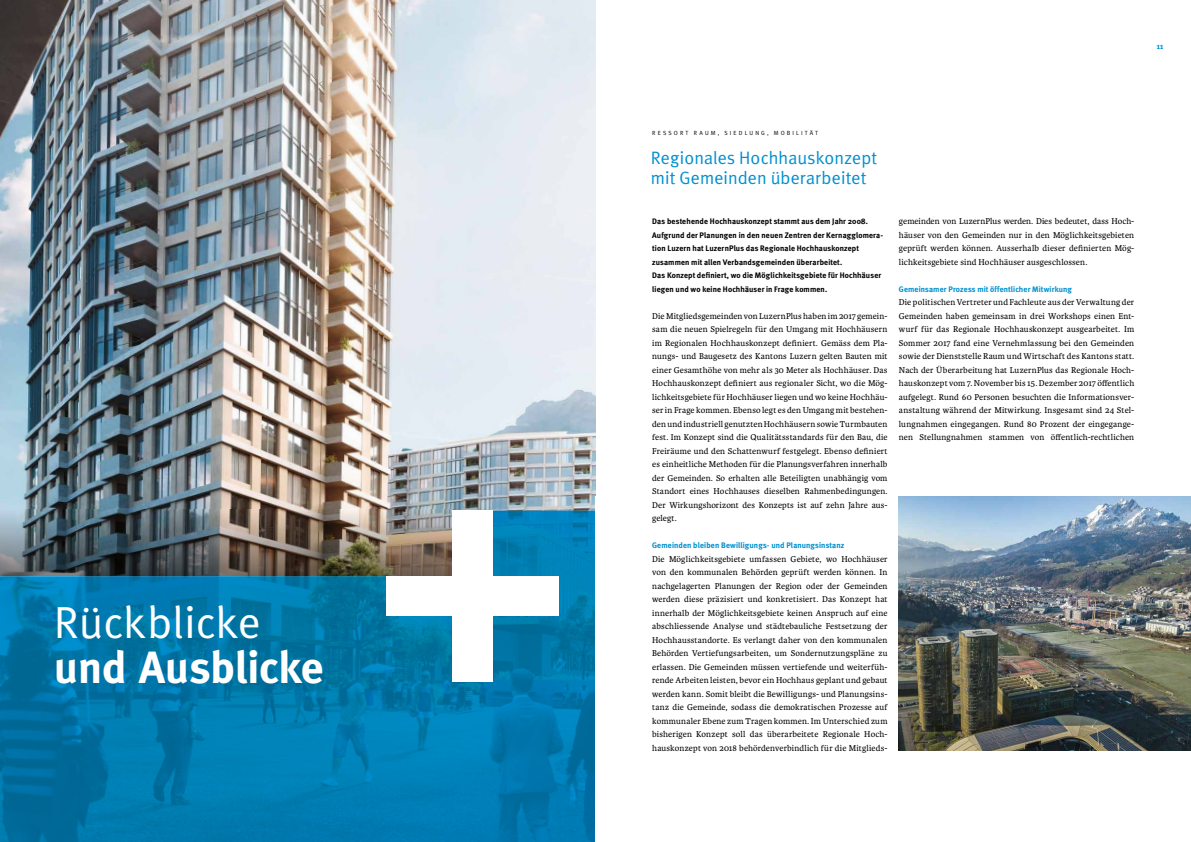
<style>
.page{position:relative;width:1191px;height:842px;background:#fff}
.page>*{position:absolute;margin:0;border:0;box-sizing:border-box;transform-origin:0 0}
.t1{font:700 45px "Meta";color:#fff}
.t2{font:45px "Meta";letter-spacing:.01em;color:#fff}
.t3{font:18px/20px "Meta";letter-spacing:.01em;color:#0090d0}
.t4{font:9px/13.5px "Karmina Basic";letter-spacing:.015em;color:#000;text-align:justify}
.t5{font:700 8px/13.5px "Meta";letter-spacing:.015em;color:#000}
.t6{font:700 8px "Meta";letter-spacing:.02em;color:#0090d0}
.t7{font:6px "Meta";letter-spacing:.355em;color:#000}
</style>
<div class="page">
<img style="left:0;top:0;width:595px;height:511px">
<svg style="left:0;top:509px;width:454px;height:2px"></svg>
<svg style="left:0;top:511px;width:595px;height:331px;background:#1075a0"></svg>
<div style="left:453px;top:510px;width:40px;height:172px;background:#fff"></div>
<div style="left:387px;top:576px;width:172px;height:40px;background:#fff"></div>
<img style="left:899px;top:496px;width:292px;height:255px">
<h1 class="t2" style="left:54px;top:596px;width:208px">Rückblicke</h1>
<h1 class="t1" style="left:54px;top:641px;width:271px">und Ausblicke</h1>
<p class="t6" style="left:1156px;top:41px;width:9px">11</p>
<p class="t7" style="left:652px;top:129px;width:167px">RESSORT RAUM, SIEDLUNG, MOBILITÄT</p>
<h2 class="t3" style="left:651px;top:147px;width:228px">Regionales Hochhauskonzept mit Gemeinden überarbeitet</h2>
<p class="t5" style="left:652px;top:215px;width:232px">Das bestehende Hochhauskonzept stammt aus dem Jahr 2008.<br>Aufgrund der Planungen in den neuen Zentren der Kernagglomera&shy;tion Luzern hat LuzernPlus das Regionale Hochhauskonzept zusammen mit allen Verbandsgemeinden überarbeitet.<br>Das Konzept definiert, wo die Möglichkeitsgebiete für Hochhäuser liegen und wo keine Hochhäuser in Frage kommen.</p>
<p class="t4" style="left:652px;top:309px;width:237px">Die Mitgliedsgemeinden von LuzernPlus haben im 2017 gemein&shy;sam die neuen Spielregeln für den Umgang mit Hochhäusern im Regionalen Hochhauskonzept definiert. Gemäss dem Pla&shy;nungs- und Baugesetz des Kantons Luzern gelten Bauten mit einer Gesamthöhe von mehr als 30 Meter als Hochhäuser. Das Hochhauskonzept definiert aus regionaler Sicht, wo die Mög&shy;lichkeitsgebiete für Hochhäuser liegen und wo keine Hochhäu&shy;ser in Frage kommen. Ebenso legt es den Umgang mit bestehen&shy;den und industriell genutzten Hochhäusern sowie Turmbauten fest. Im Konzept sind die Qualitätsstandards für den Bau, die Freiräume und den Schattenwurf festgelegt. Ebenso definiert es einheitliche Methoden für die Planungsverfahren innerhalb der Gemeinden. So erhalten alle Beteiligten unabhängig vom Standort eines Hochhauses dieselben Rahmenbedingungen.<br>Der Wirkungshorizont des Konzepts ist auf zehn Jahre aus&shy;gelegt.</p>
<p class="t6" style="left:652px;top:541px;width:193px">Gemeinden bleiben Bewilligungs- und Planungsinstanz</p>
<p class="t4" style="left:652px;top:552px;width:237px">Die Möglichkeitsgebiete umfassen Gebiete, wo Hochhäuser von den kommunalen Behörden geprüft werden können. In nachgelagerten Planungen der Region oder der Gemeinden werden diese präzisiert und konkretisiert. Das Konzept hat innerhalb der Möglichkeitsgebiete keinen Anspruch auf eine abschliessende Analyse und städtebauliche Festsetzung der Hochhausstandorte. Es verlangt daher von den kommunalen Behörden Vertiefungsarbeiten, um Sondernutzungspläne zu erlassen. Die Gemeinden müssen vertiefende und weiterfüh&shy;rende Arbeiten leisten, bevor ein Hochhaus geplant und gebaut werden kann. Somit bleibt die Bewilligungs- und Planungsins&shy;tanz die Gemeinde, sodass die demokratischen Prozesse auf kommunaler Ebene zum Tragen kommen. Im Unterschied zum bisherigen Konzept soll das überarbeitete Regionale Hoch&shy;hauskonzept von 2018 behördenverbindlich für die Mitglieds-</p>
<p class="t4" style="left:899px;top:215px;width:237px">gemeinden von LuzernPlus werden. Dies bedeutet, dass Hoch&shy;häuser von den Gemeinden nur in den Möglichkeitsgebieten geprüft werden können. Ausserhalb dieser definierten Mög&shy;lichkeitsgebiete sind Hochhäuser ausgeschlossen.</p>
<p class="t6" style="left:899px;top:284px;width:175px">Gemeinsamer Prozess mit öffentlicher Mitwirkung</p>
<p class="t4" style="left:899px;top:296px;width:237px">Die politischen Vertreter und Fachleute aus der Verwaltung der Gemeinden haben gemeinsam in drei Workshops einen Ent&shy;wurf für das Regionale Hochhauskonzept ausgearbeitet. Im Sommer 2017 fand eine Vernehmlassung bei den Gemeinden sowie der Dienststelle Raum und Wirtschaft des Kantons statt.<br>Nach der Überarbeitung hat LuzernPlus das Regionale Hoch&shy;hauskonzept vom 7. November bis 15. Dezember 2017 öffentlich aufgelegt. Rund 60 Personen besuchten die Informationsver&shy;anstaltung während der Mitwirkung. Insgesamt sind 24 Stel&shy;lungnahmen eingegangen. Rund 80 Prozent der eingegange&shy;nen Stellungnahmen stammen von öffentlich-rechtlichen</p>
</div>
